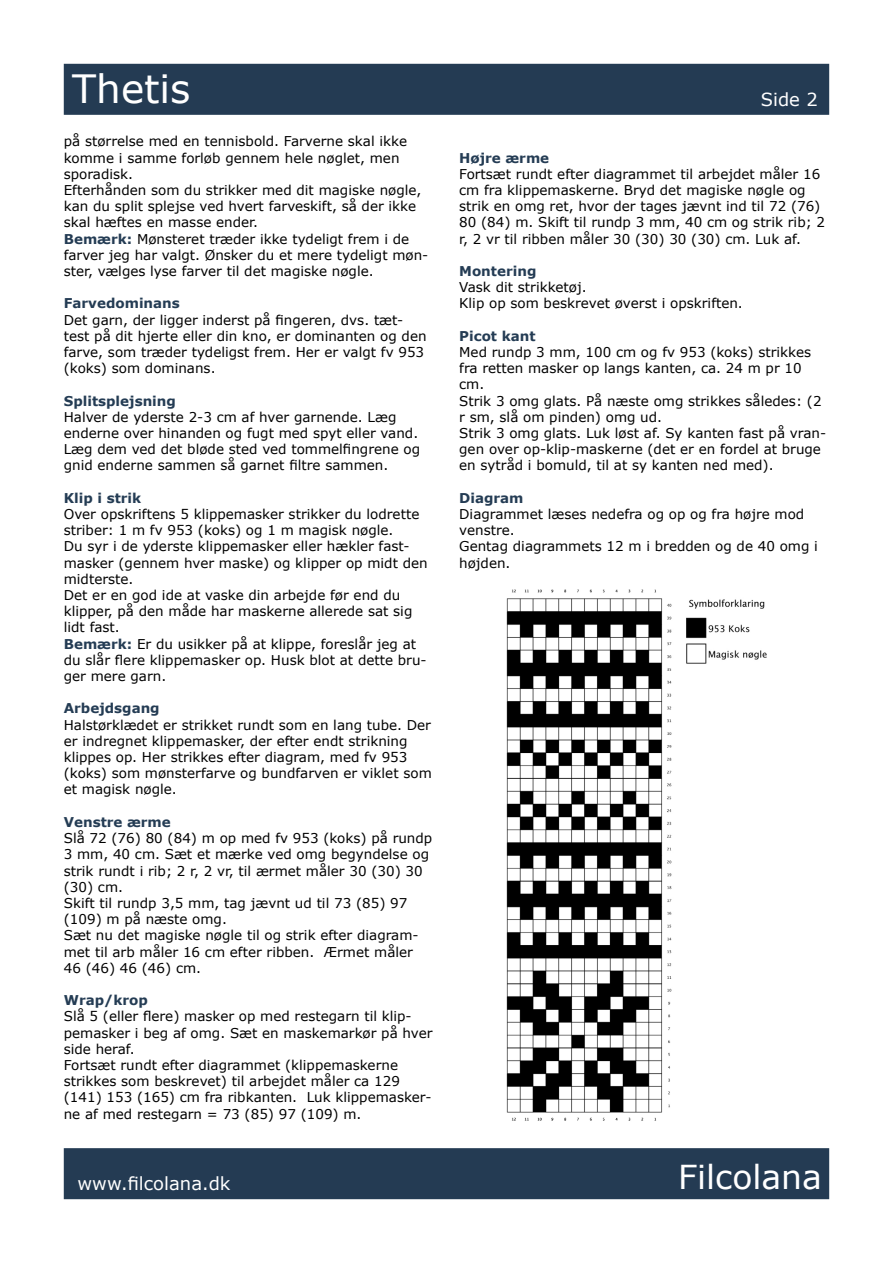
<style>
.page{position:relative;width:893px;height:1263px;background:#fff}
.page>*{position:absolute;margin:0;border:0;box-sizing:border-box;transform-origin:0 0}
.t1{font:39px "Verdana";color:#fff}
.t2{font:33px "Verdana";color:#fff}
.t3{font:18px "Verdana";color:#fff}
.t4{font:13.5px/16.2px "Verdana";color:#000}
.t5{font:700 13.5px "Verdana";color:#243c54}
.s1{font-weight:700;color:#243c54}
</style>
<div class="page">
<div style="left:64px;top:64px;width:765px;height:51px;background:#243b53;border:2px solid #243c54"></div>
<div style="left:64px;top:1148px;width:765px;height:51px;background:#243b53;border:2px solid #243c54"></div>
<img style="left:506px;top:589px;width:261px;height:532px">
<h1 class="t1" style="left:72px;top:62px;width:120px">Thetis</h1>
<p class="t4" style="left:64px;top:133px;width:366px">på størrelse med en tennisbold. Farverne skal ikke komme i samme forløb gennem hele nøglet, men sporadisk.<br>Efterhånden som du strikker med dit magiske nøgle, kan du split splejse ved hvert farveskift, så der ikke skal hæftes en masse ender.<br><span class="s1">Bemærk:</span> Mønsteret træder ikke tydeligt frem i de farver jeg har valgt. Ønsker du et mere tydeligt møn&shy;ster, vælges lyse farver til det magiske nøgle.</p>
<p class="t5" style="left:64px;top:294px;width:118px">Farvedominans</p>
<p class="t4" style="left:64px;top:311px;width:364px">Det garn, der ligger inderst på fingeren, dvs. tæt&shy;test på dit hjerte eller din kno, er dominanten og den farve, som træder tydeligst frem. Her er valgt fv 953 (koks) som dominans.</p>
<p class="t5" style="left:64px;top:391px;width:114px">Splitsplejsning</p>
<p class="t4" style="left:64px;top:409px;width:358px">Halver de yderste 2-3 cm af hver garnende. Læg enderne over hinanden og fugt med spyt eller vand.<br>Læg dem ved det bløde sted ved tommelfingrene og gnid enderne sammen så garnet filtre sammen.</p>
<p class="t5" style="left:64px;top:488px;width:79px">Klip i strik</p>
<p class="t4" style="left:64px;top:506px;width:365px">Over opskriftens 5 klippemasker strikker du lodrette striber: 1 m fv 953 (koks) og 1 m magisk nøgle.<br>Du syr i de yderste klippemasker eller hækler fast&shy;masker (gennem hver maske) og klipper op midt den midterste.<br>Det er en god ide at vaske din arbejde før end du klipper, på den måde har maskerne allerede sat sig lidt fast.<br><span class="s1">Bemærk:</span> Er du usikker på at klippe, foreslår jeg at du slår flere klippemasker op. Husk blot at dette bru&shy;ger mere garn.</p>
<p class="t5" style="left:64px;top:699px;width:97px">Arbejdsgang</p>
<p class="t4" style="left:64px;top:716px;width:369px">Halstørklædet er strikket rundt som en lang tube. Der er indregnet klippemasker, der efter endt strikning klippes op. Her strikkes efter diagram, med fv 953 (koks) som mønsterfarve og bundfarven er viklet som et magisk nøgle.</p>
<p class="t5" style="left:64px;top:812px;width:109px">Venstre ærme</p>
<p class="t4" style="left:64px;top:830px;width:370px">Slå 72 (76) 80 (84) m op med fv 953 (koks) på rundp 3 mm, 40 cm. Sæt et mærke ved omg begyndelse og strik rundt i rib; 2 r, 2 vr, til ærmet måler 30 (30) 30 (30) cm.<br>Skift til rundp 3,5 mm, tag jævnt ud til 73 (85) 97 (109) m på næste omg.<br>Sæt nu det magiske nøgle til og strik efter diagram&shy;met til arb måler 16 cm efter ribben. Ærmet måler 46 (46) 46 (46) cm.</p>
<p class="t5" style="left:64px;top:991px;width:86px">Wrap/krop</p>
<p class="t4" style="left:64px;top:1008px;width:370px">Slå 5 (eller flere) masker op med restegarn til klip&shy;pemasker i beg af omg. Sæt en maskemarkør på hver side heraf.<br>Fortsæt rundt efter diagrammet (klippemaskerne strikkes som beskrevet) til arbejdet måler ca 129 (141) 153 (165) cm fra ribkanten. Luk klippemasker&shy;ne af med restegarn = 73 (85) 97 (109) m.</p>
<h3 class="t3" style="left:761px;top:87px;width:58px">Side 2</h3>
<p class="t5" style="left:459px;top:148px;width:92px">Højre ærme</p>
<p class="t4" style="left:459px;top:166px;width:367px">Fortsæt rundt efter diagrammet til arbejdet måler 16 cm fra klippemaskerne. Bryd det magiske nøgle og strik en omg ret, hvor der tages jævnt ind til 72 (76)<br>80 (84) m. Skift til rundp 3 mm, 40 cm og strik rib; 2 r, 2 vr til ribben måler 30 (30) 30 (30) cm. Luk af.</p>
<p class="t5" style="left:459px;top:262px;width:79px">Montering</p>
<p class="t4" style="left:459px;top:279px;width:285px">Vask dit strikketøj.<br>Klip op som beskrevet øverst i opskriften.</p>
<p class="t5" style="left:459px;top:326px;width:78px">Picot kant</p>
<p class="t4" style="left:459px;top:344px;width:368px">Med rundp 3 mm, 100 cm og fv 953 (koks) strikkes fra retten masker op langs kanten, ca. 24 m pr 10 cm.<br>Strik 3 omg glats. På næste omg strikkes således: (2 r sm, slå om pinden) omg ud.<br>Strik 3 omg glats. Luk løst af. Sy kanten fast på vran&shy;gen over op-klip-maskerne (det er en fordel at bruge en sytråd i bomuld, til at sy kanten ned med).</p>
<p class="t5" style="left:459px;top:488px;width:66px">Diagram</p>
<p class="t4" style="left:459px;top:506px;width:360px">Diagrammet læses nedefra og op og fra højre mod venstre.<br>Gentag diagrammets 12 m i bredden og de 40 omg i højden.</p>
<h3 class="t3" style="left:78px;top:1171px;width:154px">www.filcolana.dk</h3>
<h2 class="t2" style="left:678px;top:1155px;width:145px">Filcolana</h2>
</div>
